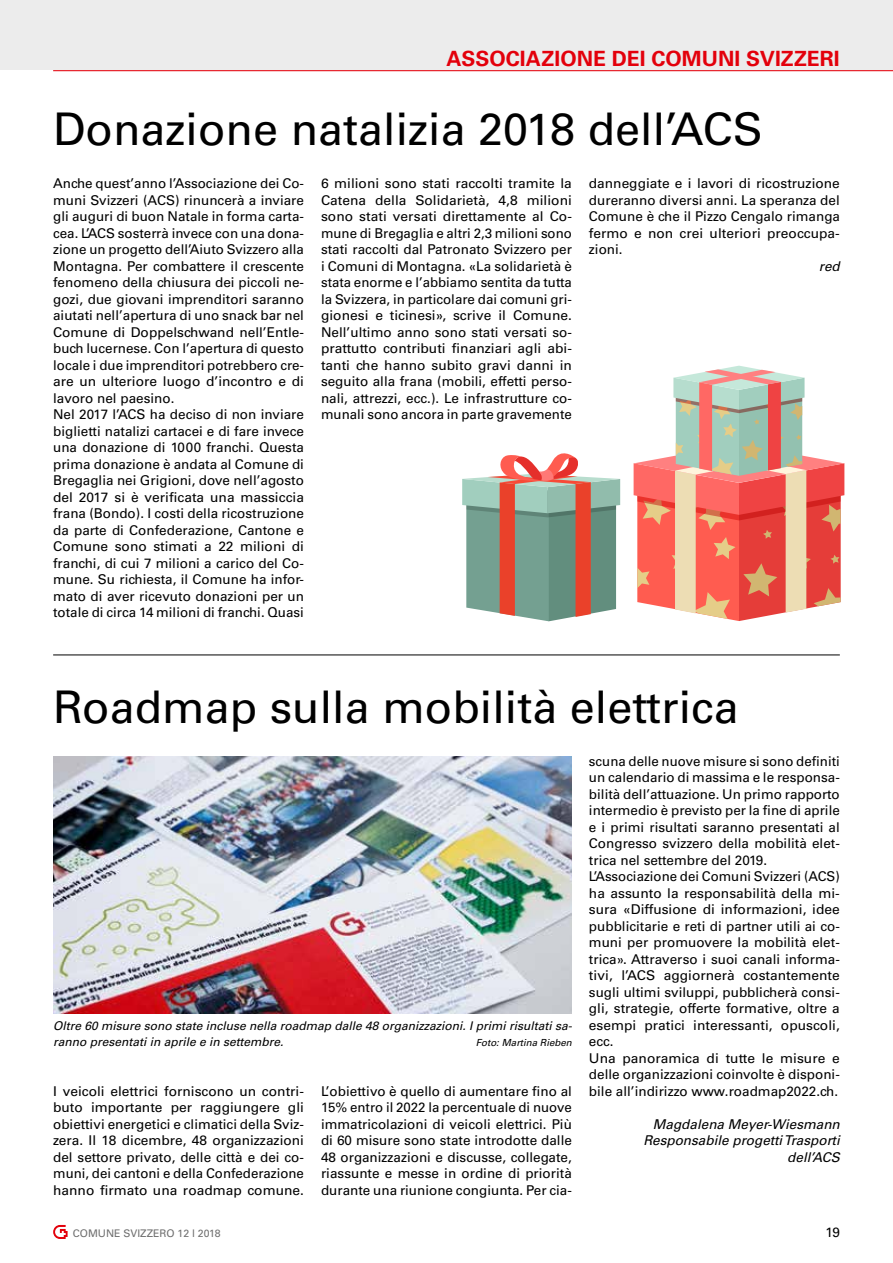
<style>
.page{position:relative;width:893px;height:1263px;background:#fff}
.page>*{position:absolute;margin:0;border:0;box-sizing:border-box;transform-origin:0 0}
.t1{font:45px "Univers LT Std";color:#000}
.t2{font:700 21px "Univers LT Std";letter-spacing:.005em;color:#e3000b}
.t3{font:13.5px/16.5px "Univers LT Std";color:#000;text-align:justify}
.t4{font:italic 13.5px/16.5px "Univers LT Std";color:#000;text-align:right}
.t5{font:italic 12px/16.5px "Univers LT Std";color:#000}
.t6{font:10.5px "Univers LT Std";color:#6e6e6e}
.t7{font:italic 9.75px "Univers LT Std";color:#000}
</style>
<div class="page">
<div style="left:0;top:0;width:893px;height:70px;background:#ececec"></div>
<hr style="left:53px;top:70px;width:840px;height:1px;background:#e3000b">
<svg style="left:53px;top:1225px;width:15px;height:14px"></svg>
<hr style="left:53px;top:655px;width:787px;height:1px;background:#000">
<img style="left:53px;top:756px;width:519px;height:257px">
<svg style="left:462px;top:453px;width:158px;height:168px"></svg>
<svg style="left:634px;top:366px;width:210px;height:255px"></svg>
<h2 class="t2" style="left:446px;top:46px;width:395px">ASSOCIAZIONE DEI COMUNI SVIZZERI</h2>
<h1 class="t1" style="left:53px;top:102px;width:711px">Donazione natalizia 2018 dell’ACS</h1>
<p class="t3" style="left:53px;top:175px;width:252px;text-align:left">Anche quest’anno l’Associazione dei Co&shy;muni Svizzeri (ACS) rinuncerà a inviare gli auguri di buon Natale in forma carta&shy;cea. L’ACS sosterrà invece con una dona&shy;zione un progetto dell’Aiuto Svizzero alla Montagna. Per combattere il crescente fenomeno della chiusura dei piccoli ne&shy;gozi, due giovani imprenditori saranno aiutati nell’apertura di uno snack bar nel Comune di Doppelschwand nell’Entle&shy;buch lucernese. Con l’apertura di questo locale i due imprenditori potrebbero cre&shy;are un ulteriore luogo d’incontro e di lavoro nel paesino.<br>Nel 2017 l’ACS ha deciso di non inviare biglietti natalizi cartacei e di fare invece una donazione di 1000 franchi. Questa prima donazione è andata al Comune di Bregaglia nei Grigioni, dove nell’agosto del 2017 si è verificata una massiccia frana (Bondo). I costi della ricostruzione da parte di Confederazione, Cantone e Comune sono stimati a 22 milioni di franchi, di cui 7 milioni a carico del Co&shy;mune. Su richiesta, il Comune ha infor&shy;mato di aver ricevuto donazioni per un totale di circa 14 milioni di franchi. Quasi</p>
<p class="t3" style="left:321px;top:175px;width:252px">6 milioni sono stati raccolti tramite la Catena della Solidarietà, 4,8 milioni sono stati versati direttamente al Co&shy;mune di Bregaglia e altri 2,3 milioni sono stati raccolti dal Patronato Svizzero per i Comuni di Montagna. «La solidarietà è stata enorme e l’abbiamo sentita da tutta la Svizzera, in particolare dai comuni gri&shy;gionesi e ticinesi», scrive il Comune.<br>Nell’ultimo anno sono stati versati so&shy;prattutto contributi finanziari agli abi&shy;tanti che hanno subito gravi danni in seguito alla frana (mobili, effetti perso&shy;nali, attrezzi, ecc.). Le infrastrutture co&shy;munali sono ancora in parte gravemente</p>
<p class="t3" style="left:589px;top:175px;width:252px">danneggiate e i lavori di ricostruzione dureranno diversi anni. La speranza del Comune è che il Pizzo Cengalo rimanga fermo e non crei ulteriori preoccupa&shy;zioni.</p>
<p class="t4" style="left:819px;top:258px;width:23px">red</p>
<h1 class="t1" style="left:53px;top:680px;width:687px">Roadmap sulla mobilità elettrica</h1>
<p class="t5" style="left:53px;top:1017px;width:520px">Oltre 60 misure sono state incluse nella roadmap dalle 48 organizzazioni. I primi risultati sa&shy;ranno presentati in aprile e in settembre.</p>
<p class="t7" style="left:476px;top:1037px;width:97px">Foto: Martina Rieben</p>
<p class="t3" style="left:53px;top:1083px;width:252px">I veicoli elettrici forniscono un contri&shy;buto importante per raggiungere gli obiettivi energetici e climatici della Sviz&shy;zera. Il 18 dicembre, 48 organizzazioni del settore privato, delle città e dei co&shy;muni, dei cantoni e della Confederazione hanno firmato una roadmap comune.</p>
<p class="t3" style="left:321px;top:1083px;width:252px">L’obiettivo è quello di aumentare fino al 15% entro il 2022 la percentuale di nuove immatricolazioni di veicoli elettrici. Più di 60 misure sono state introdotte dalle 48 organizzazioni e discusse, collegate, riassunte e messe in ordine di priorità durante una riunione congiunta. Per cia-</p>
<p class="t3" style="left:589px;top:753px;width:252px;text-align:left">scuna delle nuove misure si sono definiti un calendario di massima e le responsa&shy;bilità dell’attuazione. Un primo rapporto intermedio è previsto per la fine di aprile e i primi risultati saranno presentati al Congresso svizzero della mobilità elet&shy;trica nel settembre del 2019.<br>L’Associazione dei Comuni Svizzeri (ACS) ha assunto la responsabilità della mi&shy;sura «Diffusione di informazioni, idee pubblicitarie e reti di partner utili ai co&shy;muni per promuovere la mobilità elet&shy;trica». Attraverso i suoi canali informa&shy;tivi, l’ACS aggiornerà costantemente sugli ultimi sviluppi, pubblicherà consi&shy;gli, strategie, offerte formative, oltre a esempi pratici interessanti, opuscoli, ecc.<br>Una panoramica di tutte le misure e delle organizzazioni coinvolte è disponi&shy;bile all’indirizzo www.roadmap2022.ch.</p>
<p class="t4" style="left:643px;top:1116px;width:198px">Magdalena Meyer-Wiesmann<br>Responsabile progetti Trasporti dell’ACS</p>
<p class="t6" style="left:73px;top:1227px;width:149px">COMUNE SVIZZERO 12 l 2018</p>
<p class="t3" style="left:826px;top:1224px;width:16px">19</p>
</div>
